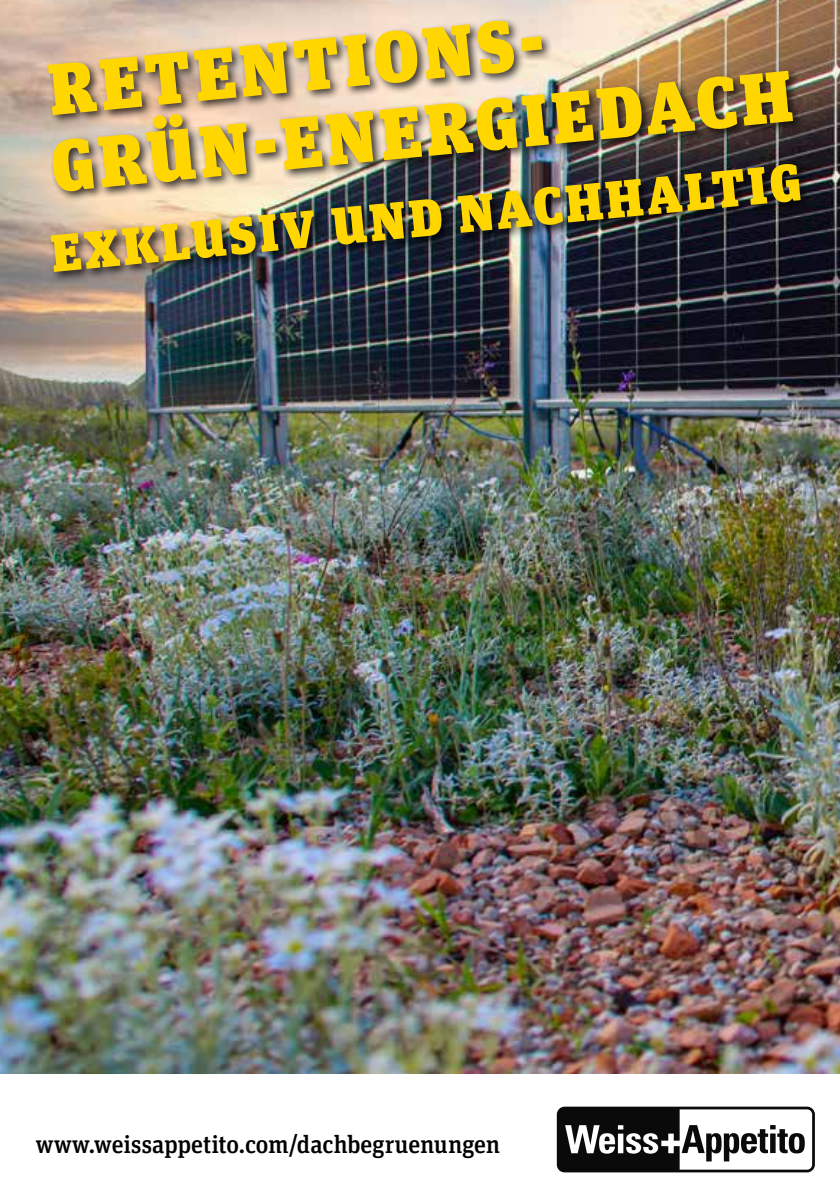
<style>
.page{position:relative;width:840px;height:1191px;background:#fff}
.page>*{position:absolute;margin:0;border:0;box-sizing:border-box;transform-origin:0 0}
.t1{font:900 72.4px/75.8px "Unit Slab OT";color:#ffd600}
.t2{font:900 52.6px "Unit Slab OT";color:#ffd600}
.t3{font:500 25px "Unit Slab OT";letter-spacing:-.005em;color:#000}
</style>
<div class="page">
<img style="left:0;top:0;width:839px;height:1073px">
<svg style="left:556px;top:1106px;width:258px;height:66px"></svg>
<div style="left:45px;top:17px;width:766px;height:266px;background:#000;opacity:.75"></div>
<h1 class="t1" style="left:41px;top:50px;width:745px;rotate:-5deg">RETENTIONS-<br>GRÜN-ENERGIEDACH</h1>
<h2 class="t2" style="left:48px;top:217px;width:754px;rotate:-5deg">EXKLUSIV UND NACHHALTIG</h2>
<p class="t3" style="left:36px;top:1128px;width:466px">www.weissappetito.com/dachbegruenungen</p>
</div>
